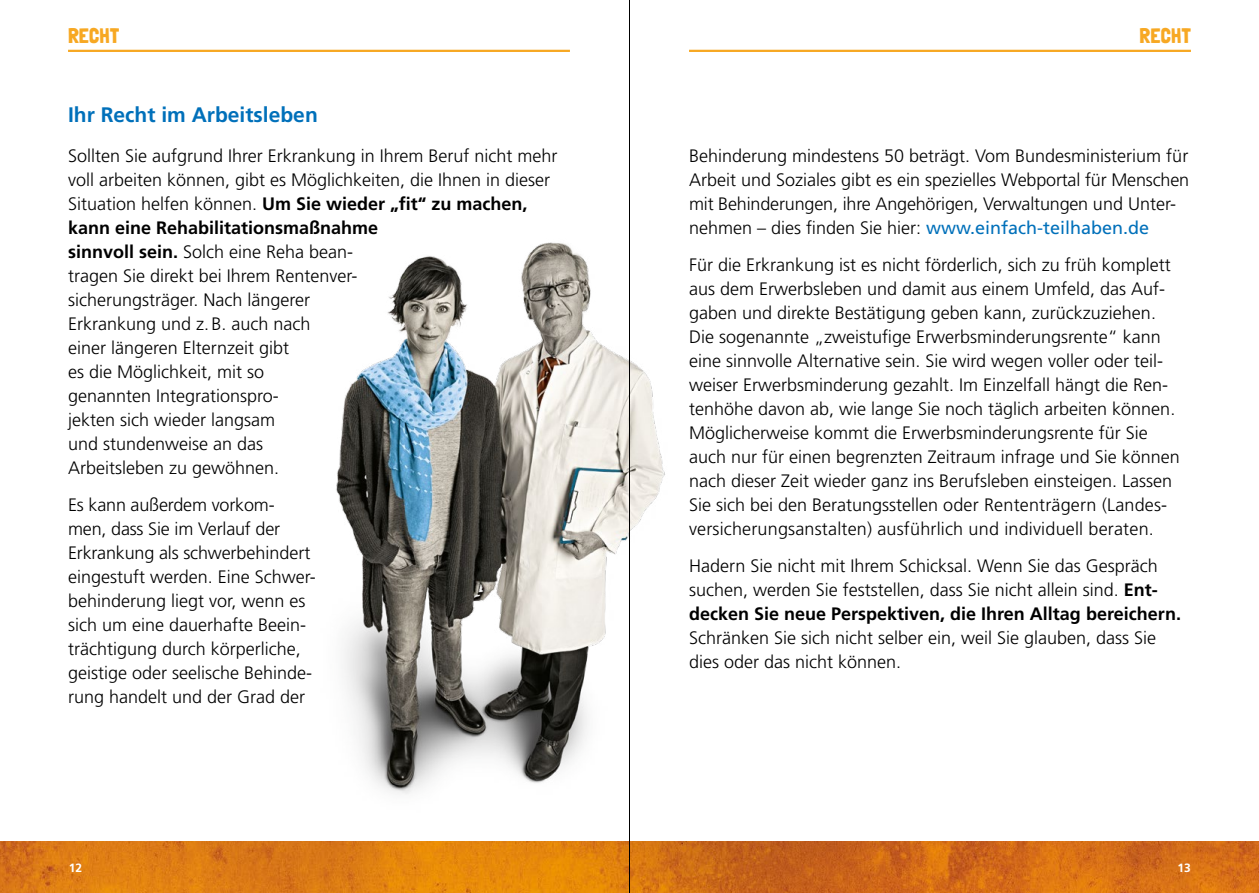
<style>
.page{position:relative;width:1259px;height:893px;background:#fff}
.page>*{position:absolute;margin:0;border:0;box-sizing:border-box;transform-origin:0 0}
.t1{font:700 21px "Frutiger LT Std";color:#0070ba}
.t2{font:21px "Londrina Solid";letter-spacing:-.03em;color:#f7a823}
.t3{font:300 18px/24px "Frutiger LT Std";color:#000}
.t4{font:700 12px "Frutiger LT Std";color:#fff}
.s1{font-weight:700}
.s2{font-weight:400;color:#0070ba}
</style>
<div class="page">
<hr style="left:68px;top:50px;width:502px;height:2px;background:#f7a823">
<hr style="left:689px;top:50px;width:502px;height:2px;background:#f7a823">
<img style="left:230px;top:242px;width:462px;height:600px">
<img style="left:0;top:842px;width:1259px;height:51px">
<hr style="left:629px;top:0;width:1px;height:893px;background:#000">
<p class="t2" style="left:68px;top:23px;width:43px">RECHT</p>
<p class="t2" style="left:1139px;top:23px;width:43px">RECHT</p>
<p class="t1" style="left:68px;top:102px;width:251px">Ihr Recht im Arbeitsleben</p>
<p class="t3" style="left:68px;top:144px;width:491px">Sollten Sie aufgrund Ihrer Erkrankung in Ihrem Beruf nicht mehr voll arbeiten können, gibt es Möglichkeiten, die Ihnen in dieser Situation helfen können. <span class="s1">Um Sie wieder „fit“ zu machen, kann eine Rehabilitationsmaßnahme<br>sinnvoll sein.</span> Solch eine Reha bean-<br>tragen Sie direkt bei Ihrem Rentenver-<br>sicherungsträger. Nach längerer<br>Erkrankung und z.B. auch nach<br>einer längeren Elternzeit gibt<br>es die Möglichkeit, mit so<br>genannten Integrationspro-<br>jekten sich wieder langsam<br>und stundenweise an das<br>Arbeitsleben zu gewöhnen.</p>
<p class="t3" style="left:68px;top:493px;width:249px">Es kann außerdem vorkom&shy;men, dass Sie im Verlauf der<br>Erkrankung als schwerbehindert eingestuft werden. Eine Schwer&shy;behinderung liegt vor, wenn es sich um eine dauerhafte Beein&shy;trächtigung durch körperliche, geistige oder seelische Behinde&shy;rung handelt und der Grad der</p>
<p class="t3" style="left:689px;top:144px;width:501px">Behinderung mindestens 50 beträgt. Vom Bundesministerium für Arbeit und Soziales gibt es ein spezielles Webportal für Menschen mit Behinderungen, ihre Angehörigen, Verwaltungen und Unter&shy;nehmen – dies finden Sie hier: <span class="s2">www.einfach-teilhaben.de</span></p>
<p class="t3" style="left:689px;top:253px;width:492px">Für die Erkrankung ist es nicht förderlich, sich zu früh komplett aus dem Erwerbsleben und damit aus einem Umfeld, das Auf&shy;gaben und direkte Bestätigung geben kann, zurückzuziehen.<br>Die sogenannte „zweistufige Erwerbsminderungsrente“ kann eine sinnvolle Alternative sein. Sie wird wegen voller oder teil&shy;weiser Erwerbsminderung gezahlt. Im Einzelfall hängt die Ren&shy;tenhöhe davon ab, wie lange Sie noch täglich arbeiten können.<br>Möglicherweise kommt die Erwerbsminderungsrente für Sie auch nur für einen begrenzten Zeitraum infrage und Sie können nach dieser Zeit wieder ganz ins Berufsleben einsteigen. Lassen Sie sich bei den Beratungsstellen oder Rententrägern (Landes&shy;versicherungsanstalten) ausführlich und individuell beraten.</p>
<p class="t3" style="left:689px;top:554px;width:493px">Hadern Sie nicht mit Ihrem Schicksal. Wenn Sie das Gespräch suchen, werden Sie feststellen, dass Sie nicht allein sind. <span class="s1">Ent&shy;decken Sie neue Perspektiven, die Ihren Alltag bereichern.</span></p>
<p class="t3" style="left:689px;top:626px;width:469px">Schränken Sie sich nicht selber ein, weil Sie glauben, dass Sie dies oder das nicht können.</p>
<p class="t4" style="left:69px;top:861px;width:15px">12</p>
<p class="t4" style="left:1177px;top:861px;width:15px">13</p>
</div>
